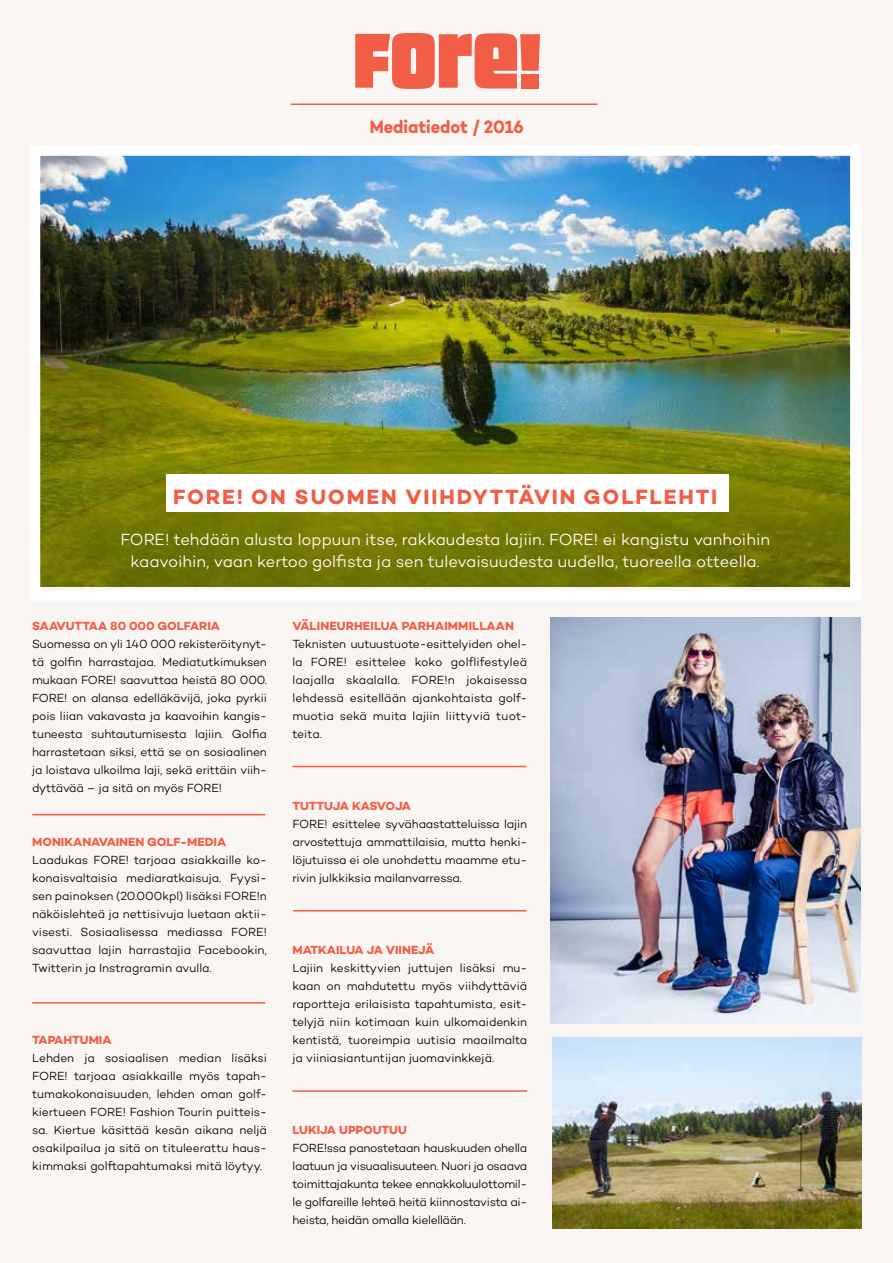
<style>
.page{position:relative;width:893px;height:1263px;background:#f8f5f2}
.page>*{position:absolute;margin:0;border:0;box-sizing:border-box;transform-origin:0 0}
.t1{font:700 21px "Campton";letter-spacing:.09em;color:#f15d45}
.t2{font:700 18.15px "Campton";color:#f15d45;scale:.91 1}
.t3{font:300 16.5px/22.5px "Campton";letter-spacing:-.005em;color:#fff;text-align:center}
.t4{font:300 12px/18px "Campton";letter-spacing:-.01em;color:#000;text-align:justify}
.t5{font:700 12px "Campton";color:#f15d45}
.t6{font:700 12px "Campton";letter-spacing:-.02em;color:#f15d45}
</style>
<div class="page">
<img style="left:41px;top:156px;width:809px;height:430px">
<div style="left:30px;top:145px;width:831px;height:456px;border:10px solid #fff"></div>
<img style="left:551px;top:618px;width:309px;height:406px">
<img style="left:552px;top:1037px;width:310px;height:192px">
<div style="left:166px;top:474px;width:563px;height:37px;background:#fff"></div>
<svg style="left:355px;top:33px;width:185px;height:56px"></svg>
<hr style="left:291px;top:103px;width:306px;height:2px;background:#f15d45">
<hr style="left:32px;top:814px;width:233px;height:1px;background:#f15d45">
<hr style="left:292px;top:766px;width:234px;height:1px;background:#f15d45">
<hr style="left:293px;top:910px;width:233px;height:1px;background:#f15d45">
<hr style="left:292px;top:1090px;width:235px;height:2px;background:#f15d45">
<hr style="left:32px;top:1002px;width:233px;height:1px;background:#f15d45">
<h2 class="t2" style="left:370px;top:115px;width:171px">Mediatiedot / 2016</h2>
<h1 class="t1" style="left:173px;top:483px;width:545px">FORE! ON SUOMEN VIIHDYTTÄVIN GOLFLEHTI</h1>
<h3 class="t3" style="left:120px;top:527px;width:651px">FORE! tehdään alusta loppuun itse, rakkaudesta lajiin. FORE! ei kangistu vanhoihin kaavoihin, vaan kertoo golfista ja sen tulevaisuudesta uudella, tuoreella otteella.</h3>
<p class="t5" style="left:32px;top:618px;width:189px">SAAVUTTAA 80 000 GOLFARIA</p>
<p class="t4" style="left:32px;top:635px;width:236px">Suomessa on yli 140 000 rekisteröitynyt&shy;tä golfin harrastajaa. Mediatutkimuksen mukaan FORE! saavuttaa heistä 80 000.<br>FORE! on alansa edelläkävijä, joka pyrkii pois liian vakavasta ja kaavoihin kangis&shy;tuneesta suhtautumisesta lajiin. Golfia harrastetaan siksi, että se on sosiaalinen ja loistava ulkoilma laji, sekä erittäin viih&shy;dyttävää – ja sitä on myös FORE!</p>
<p class="t5" style="left:32px;top:834px;width:196px">MONIKANAVAINEN GOLF-MEDIA</p>
<p class="t4" style="left:32px;top:851px;width:236px">Laadukas FORE! tarjoaa asiakkaille ko&shy;konaisvaltaisia mediaratkaisuja. Fyysi&shy;sen painoksen (20.000kpl) lisäksi FORE!n näköislehteä ja nettisivuja luetaan aktii&shy;visesti. Sosiaalisessa mediassa FORE! saavuttaa lajin harrastajia Facebookin, Twitterin ja Instragramin avulla.</p>
<p class="t5" style="left:32px;top:1032px;width:81px">TAPAHTUMIA</p>
<p class="t4" style="left:32px;top:1049px;width:236px">Lehden ja sosiaalisen median lisäksi FORE! tarjoaa asiakkaille myös tapah&shy;tumakokonaisuuden, lehden oman golf&shy;kiertueen FORE! Fashion Tourin puitteis&shy;sa. Kiertue käsittää kesän aikana neljä osakilpailua ja sitä on tituleerattu haus&shy;kimmaksi golftapahtumaksi mitä löytyy.</p>
<p class="t5" style="left:292px;top:618px;width:223px">VÄLINEURHEILUA PARHAIMMILLAAN</p>
<p class="t4" style="left:292px;top:635px;width:236px">Teknisten uutuustuote-esittelyiden ohel&shy;la FORE! esittelee koko golflifestyleä laajalla skaalalla. FORE!n jokaisessa lehdessä esitellään ajankohtaista golf&shy;muotia sekä muita lajiin liittyviä tuot&shy;teita.</p>
<p class="t6" style="left:292px;top:798px;width:120px">TUTTUJA KASVOJA</p>
<p class="t4" style="left:292px;top:815px;width:236px">FORE! esittelee syvähaastatteluissa lajin arvostettuja ammattilaisia, mutta henki&shy;löjutuissa ei ole unohdettu maamme etu&shy;rivin julkkiksia mailanvarressa.</p>
<p class="t5" style="left:292px;top:942px;width:143px">MATKAILUA JA VIINEJÄ</p>
<p class="t4" style="left:292px;top:959px;width:236px">Lajiin keskittyvien juttujen lisäksi mu&shy;kaan on mahdutettu myös viihdyttäviä raportteja erilaisista tapahtumista, esit&shy;telyjä niin kotimaan kuin ulkomaidenkin kentistä, tuoreimpia uutisia maailmalta ja viiniasiantuntijan juomavinkkejä.</p>
<p class="t5" style="left:292px;top:1122px;width:116px">LUKIJA UPPOUTUU</p>
<p class="t4" style="left:292px;top:1139px;width:236px">FORE!ssa panostetaan hauskuuden ohella laatuun ja visuaalisuuteen. Nuori ja osaava toimittajakunta tekee ennakkoluulottomil&shy;le golfareille lehteä heitä kiinnostavista ai&shy;heista, heidän omalla kielellään.</p>
</div>
